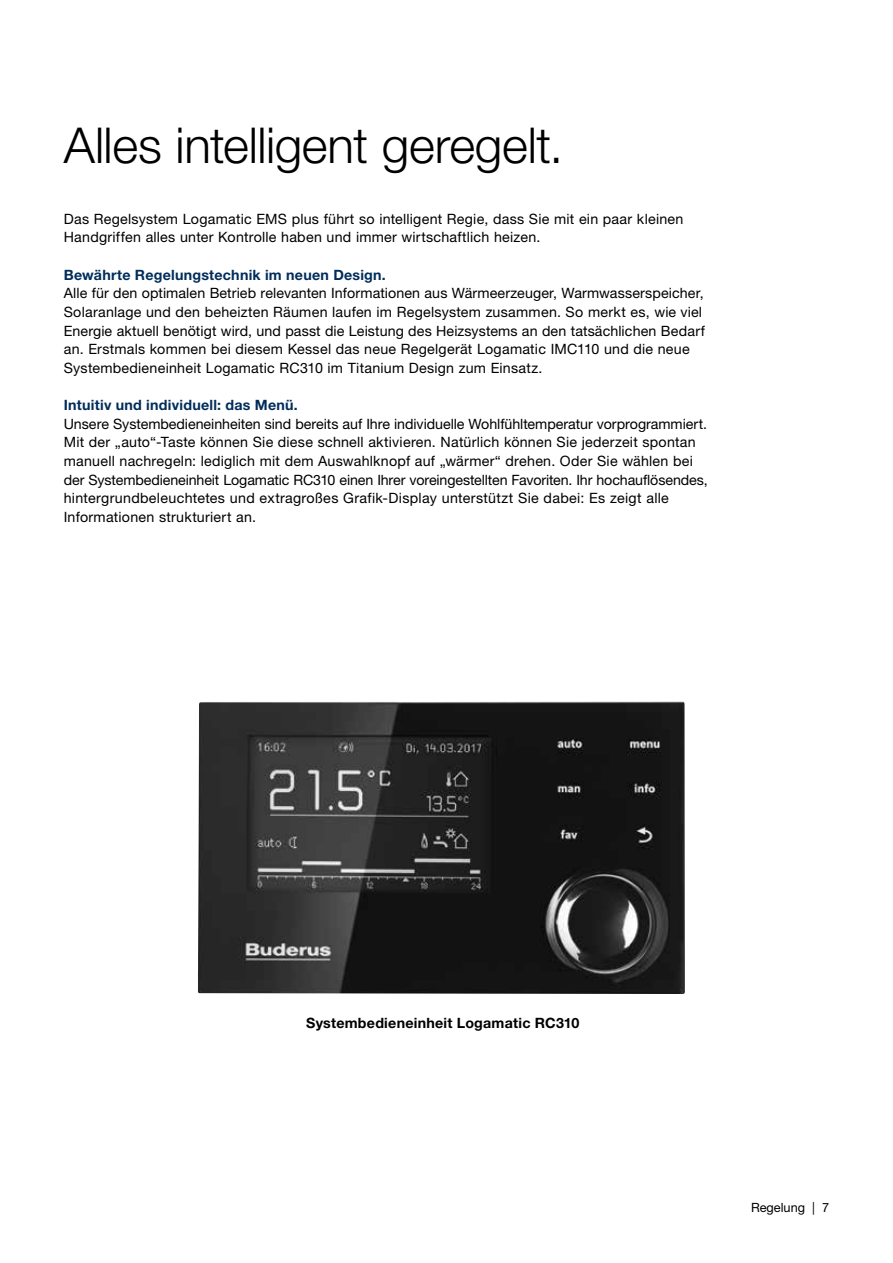
<style>
.page{position:relative;width:893px;height:1263px;background:#fff}
.page>*{position:absolute;margin:0;border:0;box-sizing:border-box;transform-origin:0 0}
.t1{font:300 49.5px "Helvetica Neue LT Pro";letter-spacing:-.005em;color:#000}
.t2{font:14.25px/18.6px "Helvetica Neue LT Pro";letter-spacing:.015em;color:#000}
.t3{font:700 14.25px "Helvetica Neue LT Pro";letter-spacing:.015em;color:#002d5a}
.t4{font:700 14.25px "Helvetica Neue LT Pro";letter-spacing:.015em;color:#000}
.t5{font:12.75px "Helvetica Neue LT Pro";color:#000}
</style>
<div class="page">
<img style="left:198px;top:701px;width:487px;height:293px">
<h1 class="t1" style="left:64px;top:115px;width:501px">Alles intelligent geregelt.</h1>
<p class="t2" style="left:64px;top:209px;width:621px">Das Regelsystem Logamatic EMS plus führt so intelligent Regie, dass Sie mit ein paar kleinen<br>Handgriffen alles unter Kontrolle haben und immer wirtschaftlich heizen.</p>
<p class="t3" style="left:64px;top:266px;width:324px">Bewährte Regelungstechnik im neuen Design.</p>
<p class="t2" style="left:64px;top:284px;width:643px">Alle für den optimalen Betrieb relevanten Informationen aus Wärmeerzeuger, Warmwasserspeicher, Solaranlage und den beheizten Räumen laufen im Regelsystem zusammen. So merkt es, wie viel Energie aktuell benötigt wird, und passt die Leistung des Heizsystems an den tatsächlichen Bedarf an. Erstmals kommen bei diesem Kessel das neue Regelgerät Logamatic IMC110 und die neue Systembedieneinheit Logamatic RC310 im Titanium Design zum Einsatz.</p>
<p class="t3" style="left:64px;top:396px;width:236px">Intuitiv und individuell: das Menü.</p>
<p class="t2" style="left:64px;top:414px;width:645px">Unsere Systembedieneinheiten sind bereits auf Ihre individuelle Wohlfühltemperatur vorprogrammiert.<br>Mit der „auto“-Taste können Sie diese schnell aktivieren. Natürlich können Sie jederzeit spontan manuell nachregeln: lediglich mit dem Auswahlknopf auf „wärmer“ drehen. Oder Sie wählen bei der Systembedieneinheit Logamatic RC310 einen Ihrer voreingestellten Favoriten. Ihr hochauflösendes, hintergrundbeleuchtetes und extragroßes Grafik-Display unterstützt Sie dabei: Es zeigt alle Informationen strukturiert an.</p>
<p class="t4" style="left:306px;top:1014px;width:275px">Systembedieneinheit Logamatic RC310</p>
<p class="t5" style="left:751px;top:1199px;width:80px">Regelung | 7</p>
</div>
